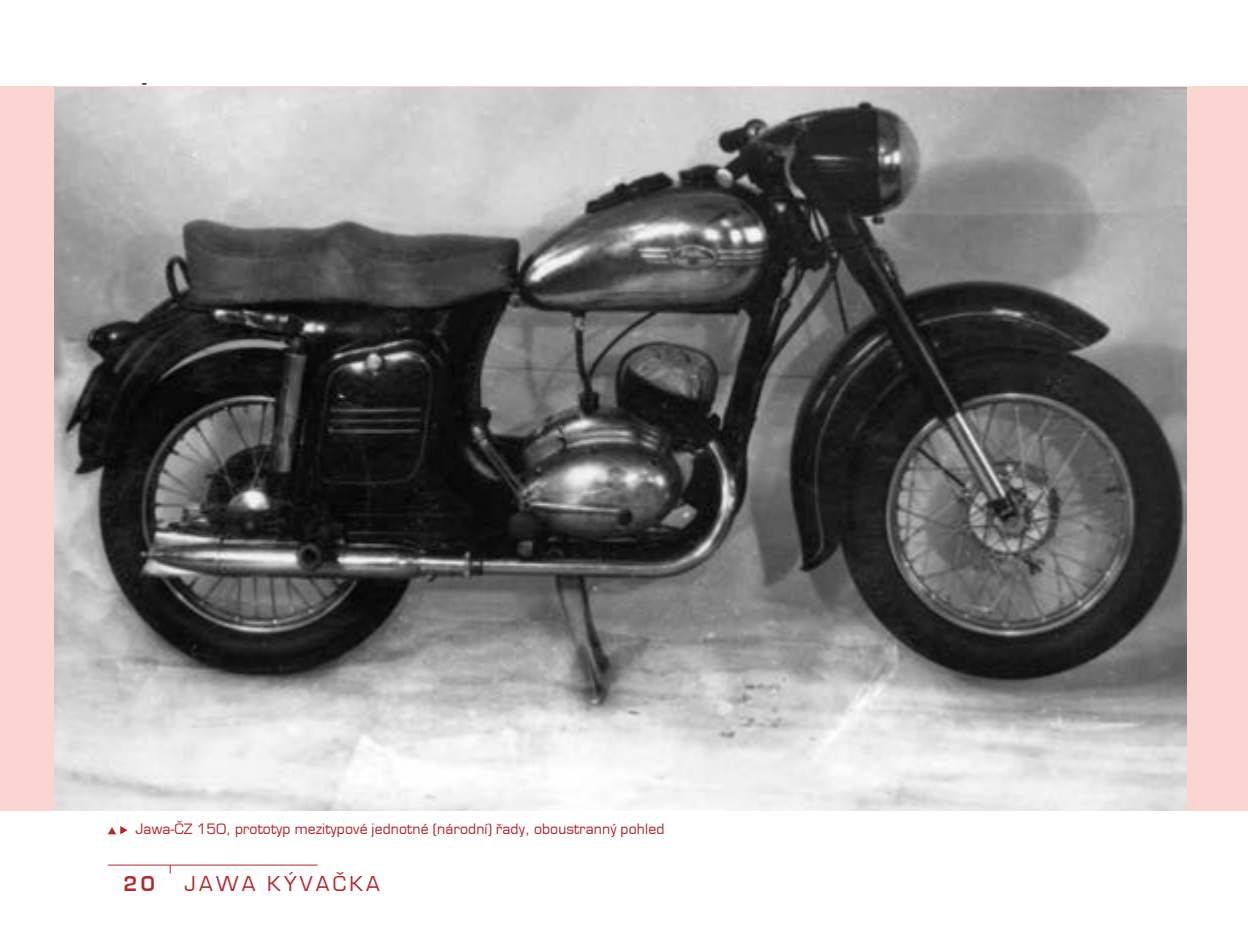
<style>
.page{position:relative;width:1248px;height:936px;background:#fff}
.page>*{position:absolute;margin:0;border:0;box-sizing:border-box;transform-origin:0 0}
.t1{font:20px "Euromode";letter-spacing:.16em;color:#b6282d}
.t2{font:700 20px "Euromode";color:#b6282d}
.t3{font:16px "Arial";color:#000}
.t4{font:14px "Euromode";letter-spacing:.01em;color:#b6282d}
</style>
<div class="page">
<hr style="left:108px;top:864px;width:209px;height:1px;background:#b6282d">
<div style="left:0;top:86px;width:1247px;height:724px;background:#fad5d1"></div>
<img style="left:55px;top:87px;width:1130px;height:723px">
<svg style="left:108px;top:826px;width:20px;height:8px"></svg>
<p class="t3" style="left:142px;top:72px;width:7px">-</p>
<p class="t4" style="left:136px;top:820px;width:530px">Jawa-ČZ 150, prototyp mezitypové jednotné (národní) řady, oboustranný pohled</p>
<h1 class="t2" style="left:123px;top:871px;width:33px">20</h1>
<h1 class="t1" style="left:185px;top:871px;width:197px">JAWA KÝVAČKA</h1>
</div>
